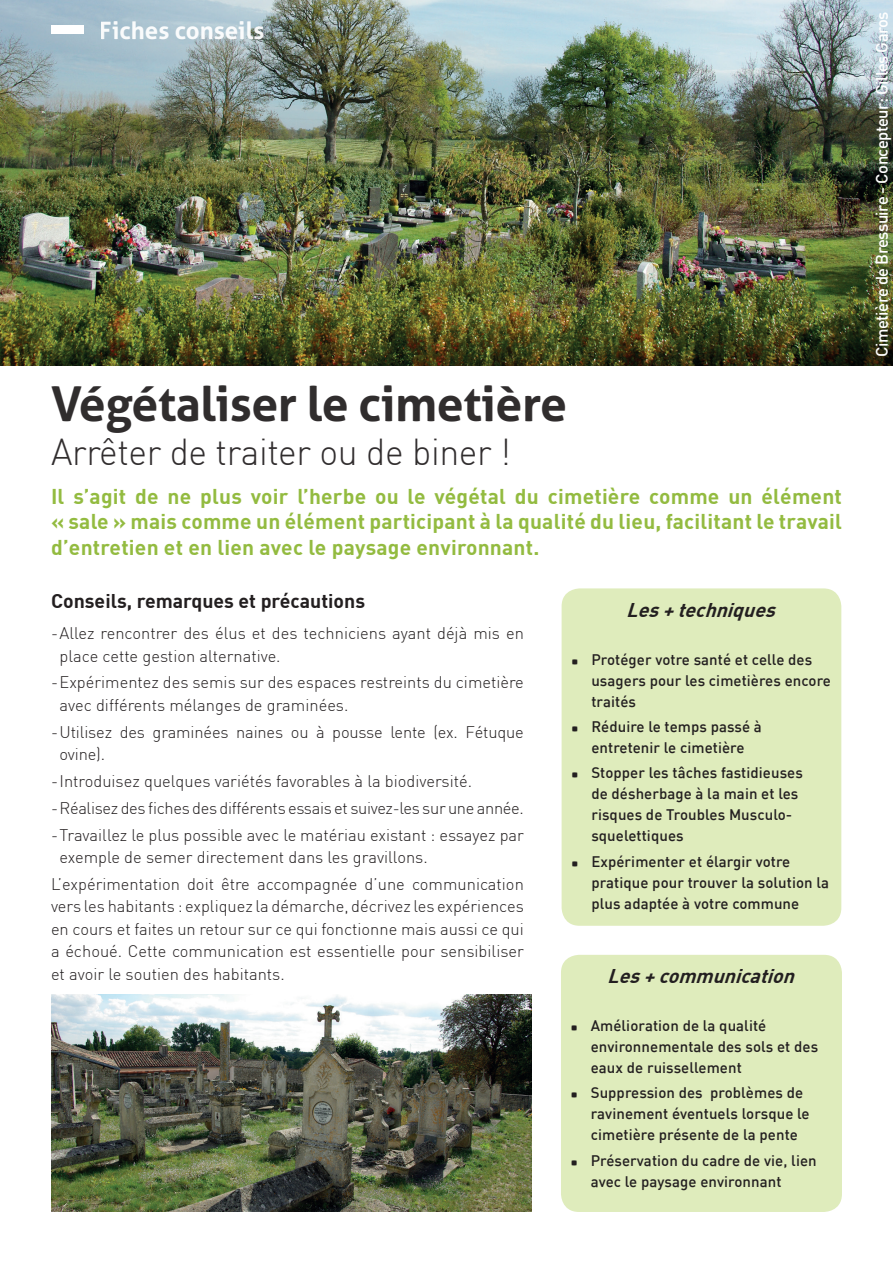
<style>
.page{position:relative;width:893px;height:1263px;background:#fff}
.page>*{position:absolute;margin:0;border:0;box-sizing:border-box;transform-origin:0 0}
.t1{font:700 48px "Aller";letter-spacing:-.01em;color:#231f20}
.t2{font:300 36.75px "DIN";letter-spacing:-.01em;color:#231f20}
.t3{font:700 24px "Aller";color:#fff}
.t4{font:700 21px/25.5px "DIN";letter-spacing:.01em;color:#93bb40;text-align:justify}
.t5{font:italic 700 19.5px "DIN";color:#231f20}
.t6{font:700 19.5px "DIN";color:#231f20}
.t7{font:300 16.5px/22.5px "DIN";color:#231f20}
.t8{font:500 16.5px "DIN";letter-spacing:-.03em;color:#fff}
.t9{font:500 15px/21px "DIN";letter-spacing:.005em;color:#231f20}
.s1{font-family:"Aller";font-weight:700;font-size:33px}
</style>
<div class="page">
<img style="left:0;top:0;width:893px;height:366px">
<div style="left:562px;top:588px;width:279px;height:338px;background:#dfecbc;border-radius:18px"></div>
<div style="left:561px;top:955px;width:281px;height:257px;background:#dfecbc;border-radius:18px"></div>
<div style="left:51px;top:25px;width:33px;height:8px;background:#fff"></div>
<img style="left:51px;top:995px;width:480px;height:217px">
<h3 class="t3" style="left:100px;top:16px;width:166px">Fiches conseils</h3>
<p class="t8" style="left:871px;top:357px;width:347px;rotate:-90deg">Cimetière de Bressuire - Concepteur: Gilles Garos</p>
<h1 class="t1" style="left:51px;top:374px;width:517px">Végétaliser le cimetière</h1>
<h2 class="t2" style="left:51px;top:429px;width:461px">Arrêter de traiter ou de biner !</h2>
<p class="t4" style="left:51px;top:483px;width:792px">Il s’agit de ne plus voir l’herbe ou le végétal du cimetière comme un élément « sale » mais comme un élément participant à la qualité du lieu, facilitant le travail d’entretien et en lien avec le paysage environnant.</p>
<p class="t6" style="left:51px;top:588px;width:316px">Conseils, remarques et précautions</p>
<p class="t7" style="left:60px;top:622px;width:466px;text-indent:-8px">-Allez rencontrer des élus et des techniciens ayant déjà mis en place cette gestion alternative.</p>
<p class="t7" style="left:60px;top:671px;width:466px;text-indent:-8px">-Expérimentez des semis sur des espaces restreints du cimetière avec différents mélanges de graminées.</p>
<p class="t7" style="left:60px;top:720px;width:466px;text-indent:-8px">-Utilisez des graminées naines ou à pousse lente (ex. Fétuque ovine).</p>
<p class="t7" style="left:51px;top:767px;width:474px;line-height:26.7px">-Introduisez quelques variétés favorables à la biodiversité. -Réalisez des fiches des différents essais et suivez-les sur une année. -Travaillez le plus possible avec le matériau existant : essayez par</p>
<p class="t7" style="left:51px;top:843px;width:474px;line-height:26.7px;text-indent:8px">exemple de semer directement dans les gravillons.<br>L’expérimentation doit être accompagnée d’une communication</p>
<p class="t7" style="left:51px;top:895px;width:474px;text-align:justify">vers les habitants : expliquez la démarche, décrivez les expériences en cours et faites un retour sur ce qui fonctionne mais aussi ce qui a échoué. Cette communication est essentielle pour sensibiliser et avoir le soutien des habitants.</p>
<p class="t5" style="left:626px;top:597px;width:157px">Les+techniques</p>
<p class="t9" style="left:591px;top:648px;width:241px;text-indent:-21px"><span class="s1">·</span> Protéger votre santé et celle des usagers pour les cimetières encore traités</p>
<p class="t9" style="left:570px;top:716px;width:193px;text-align:center"><span class="s1">·</span> Réduire le temps passé à entretenir le cimetière</p>
<p class="t9" style="left:591px;top:762px;width:213px;text-indent:-21px"><span class="s1">·</span> Stopper les tâches fastidieuses de désherbage à la main et les risques de Troubles Musculo&shy;squelettiques</p>
<p class="t9" style="left:591px;top:850px;width:239px;text-indent:-21px"><span class="s1">·</span> Expérimenter et élargir votre pratique pour trouver la solution la plus adaptée à votre commune</p>
<p class="t5" style="left:607px;top:964px;width:195px">Les+communication</p>
<p class="t9" style="left:591px;top:1015px;width:229px;text-indent:-21px"><span class="s1">·</span> Amélioration de la qualité environnementale des sols et des eaux de ruissellement</p>
<p class="t9" style="left:591px;top:1082px;width:220px;text-indent:-21px"><span class="s1">·</span> Suppression des problèmes de ravinement éventuels lorsque le cimetière présente de la pente</p>
<p class="t9" style="left:591px;top:1149px;width:227px;text-indent:-21px"><span class="s1">·</span> Préservation du cadre de vie, lien avec le paysage environnant</p>
</div>
